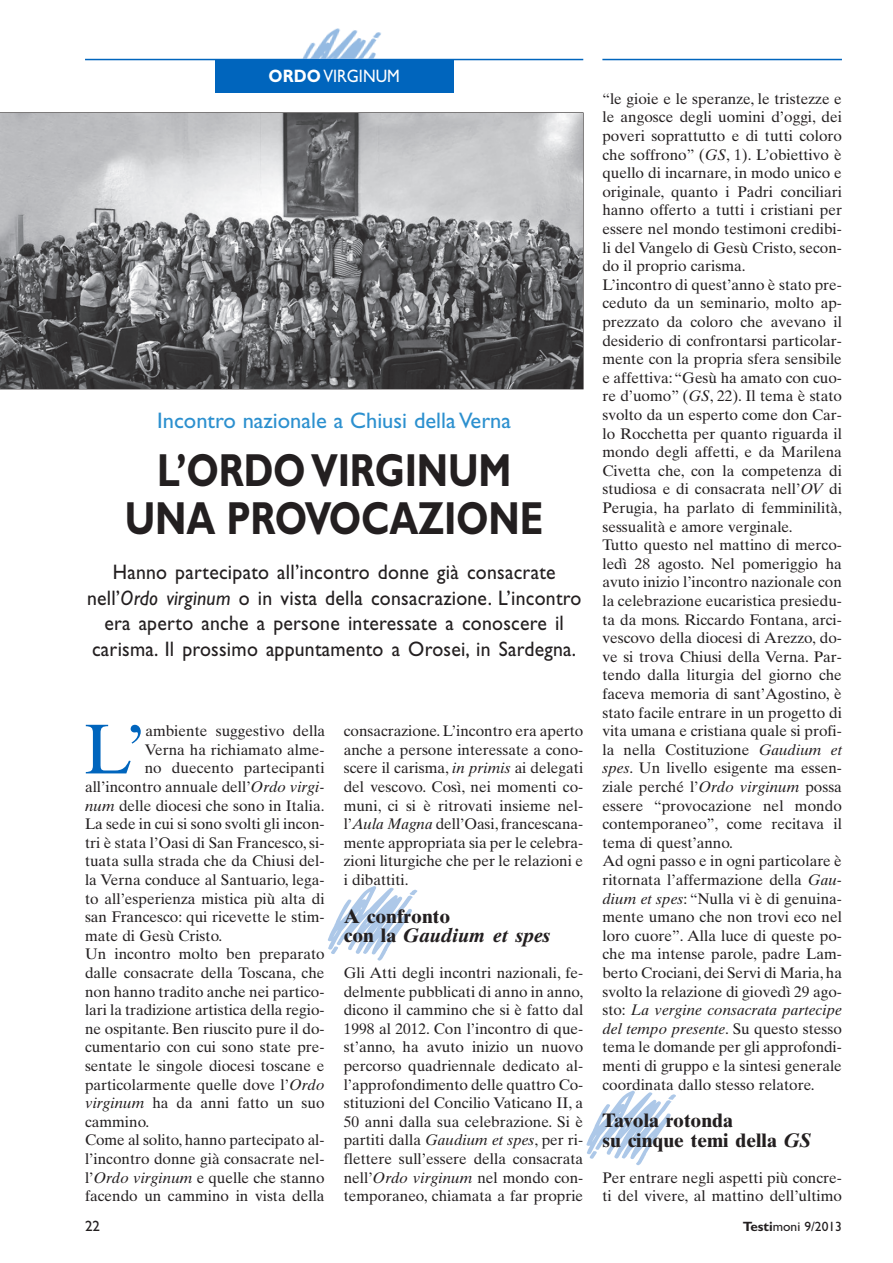
<style>
.page{position:relative;width:893px;height:1263px;background:#fff}
.page>*{position:absolute;margin:0;border:0;box-sizing:border-box;transform-origin:0 0}
.t1{font:70.5px "Times Ten";color:#0065bd}
.t2{font:700 46.5px/48px "Gill Sans";letter-spacing:-.005em;color:#231f20;text-align:center;scale:.8 1}
.t3{font:22.5px "Gill Sans";color:#2c90cf}
.t4{font:21px/25.5px "Gill Sans";letter-spacing:.01em;color:#231f20;text-align:center;scale:.94 1}
.t5{font:700 19.5px/19.5px "Times Ten";color:#231f20}
.t6{font:18px "Gill Sans";color:#fff;scale:.9 1}
.t7{font:15.3px/18.6px "Times Ten";color:#231f20}
.t8{font:15px "Gill Sans";color:#231f20}
.t9{font:13.5px "Gill Sans";color:#231f20}
.s1{font-weight:700}
.s2{font-style:italic}
</style>
<div class="page">
<hr style="left:602px;top:59px;width:240px;height:1px;background:#0065bd">
<hr style="left:85px;top:59px;width:498px;height:1px;background:#0065bd">
<img style="left:271px;top:28px;width:144px;height:31px">
<div style="left:215px;top:59px;width:239px;height:33px;background:#0065bd"></div>
<img style="left:0;top:113px;width:583px;height:276px">
<p class="t6" style="left:269px;top:70px;width:147px"><span class="s1">ORDO</span> VIRGINUM</p>
<h3 class="t3" style="left:157px;top:412px;width:355px">Incontro nazionale a Chiusi della Verna</h3>
<h2 class="t2" style="left:125px;top:452px;width:524px">L’ORDO VIRGINUM<br>UNA PROVOCAZIONE</h2>
<h3 class="t4" style="left:87px;top:562px;width:527px">Hanno partecipato all’incontro donne già consacrate nell’<span class="s2">Ordo virginum</span> o in vista della consacrazione. L’incontro era aperto anche a persone interessate a conoscere il carisma. Il prossimo appuntamento a Orosei, in Sardegna.</h3>
<h1 class="t1" style="left:84px;top:723px;width:63px">L’</h1>
<p class="t7" style="left:145px;top:723px;width:181px">ambiente suggestivo della</p>
<p class="t7" style="left:145px;top:742px;width:181px">Verna ha richiamato alme-</p>
<p class="t7" style="left:145px;top:760px;width:181px">no duecento partecipanti</p>
<p class="t7" style="left:85px;top:779px;width:241px">all’incontro annuale dell’<span class="s2">Ordo virgi-</span></p>
<p class="t7" style="left:85px;top:798px;width:241px"><span class="s2">num</span> delle diocesi che sono in Italia.</p>
<p class="t7" style="left:85px;top:816px;width:241px">La sede in cui si sono svolti gli incon-</p>
<p class="t7" style="left:85px;top:835px;width:241px">tri è stata l’Oasi di San Francesco, si-</p>
<p class="t7" style="left:85px;top:853px;width:241px">tuata sulla strada che da Chiusi del-</p>
<p class="t7" style="left:85px;top:872px;width:241px">la Verna conduce al Santuario, lega-</p>
<p class="t7" style="left:85px;top:891px;width:241px">to all’esperienza mistica più alta di</p>
<p class="t7" style="left:85px;top:909px;width:241px">san Francesco: qui ricevette le stim-</p>
<p class="t7" style="left:85px;top:928px;width:139px">mate di Gesù Cristo.</p>
<p class="t7" style="left:85px;top:946px;width:241px">Un incontro molto ben preparato</p>
<p class="t7" style="left:85px;top:965px;width:241px">dalle consacrate della Toscana, che</p>
<p class="t7" style="left:85px;top:984px;width:241px">non hanno tradito anche nei partico-</p>
<p class="t7" style="left:85px;top:1002px;width:241px">lari la tradizione artistica della regio-</p>
<p class="t7" style="left:85px;top:1021px;width:241px">ne ospitante. Ben riuscito pure il do-</p>
<p class="t7" style="left:85px;top:1039px;width:241px">cumentario con cui sono state pre-</p>
<p class="t7" style="left:85px;top:1058px;width:241px">sentate le singole diocesi toscane e</p>
<p class="t7" style="left:85px;top:1077px;width:241px">particolarmente quelle dove l’<span class="s2">Ordo</span></p>
<p class="t7" style="left:85px;top:1095px;width:241px"><span class="s2">virginum</span> ha da anni fatto un suo</p>
<p class="t7" style="left:85px;top:1114px;width:66px">cammino.</p>
<p class="t7" style="left:85px;top:1132px;width:241px">Come al solito, hanno partecipato al-</p>
<p class="t7" style="left:85px;top:1151px;width:241px">l’incontro donne già consacrate nel-</p>
<p class="t7" style="left:85px;top:1170px;width:241px">l’<span class="s2">Ordo virginum</span> e quelle che stanno</p>
<p class="t7" style="left:85px;top:1188px;width:241px">facendo un cammino in vista della</p>
<p class="t7" style="left:344px;top:723px;width:241px;text-align:justify">consacrazione. L’incontro era aperto anche a persone interessate a cono&shy;scere il carisma, <span class="s2">in primis</span> ai delegati del vescovo. Così, nei momenti co&shy;muni, ci si è ritrovati insieme nel&shy;l’<span class="s2">Aula Magna</span> dell’Oasi, francescana&shy;mente appropriata sia per le celebra&shy;zioni liturgiche che per le relazioni e i dibattiti.</p>
<p class="t5" style="left:344px;top:908px;width:208px">A confronto<br>con la <span class="s2">Gaudium et spes</span></p>
<p class="t7" style="left:344px;top:965px;width:241px;text-align:justify">Gli Atti degli incontri nazionali, fe&shy;delmente pubblicati di anno in anno, dicono il cammino che si è fatto dal 1998 al 2012. Con l’incontro di que&shy;st’anno, ha avuto inizio un nuovo percorso quadriennale dedicato al&shy;l’approfondimento delle quattro Co&shy;stituzioni del Concilio Vaticano II, a 50 anni dalla sua celebrazione. Si è partiti dalla <span class="s2">Gaudium et spes</span>, per ri&shy;flettere sull’essere della consacrata nell’<span class="s2">Ordo virginum</span> nel mondo con&shy;temporaneo, chiamata a far proprie</p>
<p class="t7" style="left:602px;top:91px;width:241px">“le gioie e le speranze, le tristezze e le angosce degli uomini d’oggi, dei poveri soprattutto e di tutti coloro che soffrono” (<span class="s2">GS</span>, 1). L’obiettivo è quello di incarnare, in modo unico e originale, quanto i Padri conciliari hanno offerto a tutti i cristiani per essere nel mondo testimoni credibi&shy;li del Vangelo di Gesù Cristo, secon&shy;do il proprio carisma.<br>L’incontro di quest’anno è stato pre&shy;ceduto da un seminario, molto ap&shy;prezzato da coloro che avevano il desiderio di confrontarsi particolar&shy;mente con la propria sfera sensibile e affettiva: “Gesù ha amato con cuo&shy;re d’uomo” (<span class="s2">GS</span>, 22). Il tema è stato svolto da un esperto come don Car&shy;lo Rocchetta per quanto riguarda il mondo degli affetti, e da Marilena Civetta che, con la competenza di studiosa e di consacrata nell’<span class="s2">OV</span> di Perugia, ha parlato di femminilità, sessualità e amore verginale.<br>Tutto questo nel mattino di merco&shy;ledì 28 agosto. Nel pomeriggio ha avuto inizio l’incontro nazionale con la celebrazione eucaristica presiedu&shy;ta da mons. Riccardo Fontana, arci&shy;vescovo della diocesi di Arezzo, do&shy;ve si trova Chiusi della Verna. Par&shy;tendo dalla liturgia del giorno che faceva memoria di sant’Agostino, è stato facile entrare in un progetto di vita umana e cristiana quale si profi&shy;la nella Costituzione <span class="s2">Gaudium et spes</span>. Un livello esigente ma essen&shy;ziale perché l’<span class="s2">Ordo virginum</span> possa essere “provocazione nel mondo contemporaneo”, come recitava il tema di quest’anno.<br>Ad ogni passo e in ogni particolare è ritornata l’affermazione della <span class="s2">Gau&shy;dium et spes</span>: “Nulla vi è di genuina&shy;mente umano che non trovi eco nel loro cuore”. Alla luce di queste po&shy;che ma intense parole, padre Lam&shy;berto Crociani, dei Servi di Maria, ha svolto la relazione di giovedì 29 ago&shy;sto: <span class="s2">La vergine consacrata partecipe del tempo presente</span>. Su questo stesso tema le domande per gli approfondi&shy;menti di gruppo e la sintesi generale coordinata dallo stesso relatore.</p>
<p class="t5" style="left:602px;top:1113px;width:210px">Tavola rotonda<br>su cinque temi della <span class="s2">GS</span></p>
<p class="t7" style="left:602px;top:1170px;width:241px">Per entrare negli aspetti più concre&shy;ti del vivere, al mattino dell’ultimo</p>
<p class="t8" style="left:85px;top:1221px;width:16px">22</p>
<p class="t9" style="left:743px;top:1222px;width:101px"><span class="s1">Testi</span>moni 9/2013</p>
</div>
